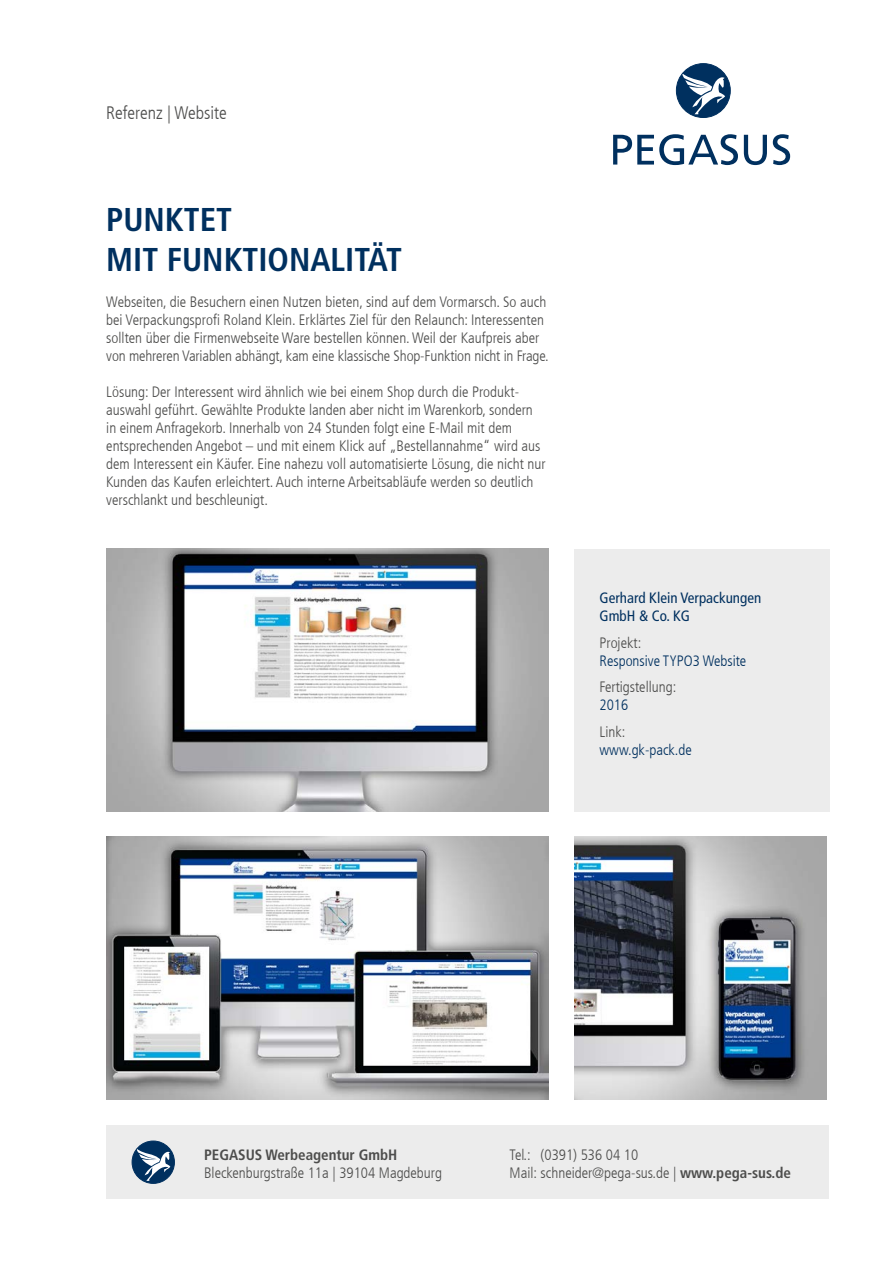
<style>
.page{position:relative;width:893px;height:1263px;background:#fff}
.page>*{position:absolute;margin:0;border:0;box-sizing:border-box;transform-origin:0 0}
.t1{font:700 condensed 33px/39.6px "Frutiger LT Com";color:#00305f}
.t2{font:300 condensed 18px "Frutiger LT Com";color:#4d4d4c}
.t3{font:300 condensed 15px/18px "Frutiger LT Com";color:#4d4d4c}
.t4{font:300 condensed 15px "Frutiger LT Com";color:#00305f}
.t5{font:condensed 15px/18px "Frutiger LT Com";color:#00305f}
.t6{font:700 condensed 15px "Frutiger LT Com";color:#4d4d4c}
.s1{font-weight:700}
</style>
<div class="page">
<div style="left:106px;top:1125px;width:723px;height:73px;background:#ececec"></div>
<svg style="left:613px;top:134px;width:125px;height:31px"></svg>
<svg style="left:744px;top:135px;width:23px;height:30px"></svg>
<svg style="left:773px;top:134px;width:17px;height:31px"></svg>
<div style="left:676px;top:64px;width:54px;height:54px;background:#00305f;border-radius:50%"></div>
<svg style="left:681px;top:72px;width:44px;height:42px"></svg>
<div style="left:676px;top:63px;width:55px;height:55px;border:1px solid #00305f;border-radius:50%"></div>
<div style="left:132px;top:1141px;width:42px;height:42px;background:#00305f;border-radius:50%"></div>
<svg style="left:136px;top:1147px;width:34px;height:34px"></svg>
<div style="left:132px;top:1141px;width:43px;height:43px;border:1px solid #00305f;border-radius:50%"></div>
<div style="left:574px;top:549px;width:255px;height:262px;background:#ececec"></div>
<img style="left:106px;top:549px;width:443px;height:262px">
<img style="left:106px;top:837px;width:443px;height:263px">
<img style="left:574px;top:837px;width:252px;height:263px">
<p class="t2" style="left:106px;top:101px;width:122px">Referenz | Website</p>
<h1 class="t1" style="left:106px;top:200px;width:297px">PUNKTET<br>MIT FUNKTIONALITÄT</h1>
<p class="t3" style="left:106px;top:292px;width:444px">Webseiten, die Besuchern einen Nutzen bieten, sind auf dem Vormarsch. So auch bei Verpackungsprofi Roland Klein. Erklärtes Ziel für den Relaunch: Interessenten sollten über die Firmenwebseite Ware bestellen können. Weil der Kaufpreis aber von mehreren Variablen abhängt, kam eine klassische Shop-Funktion nicht in Frage.</p>
<p class="t3" style="left:106px;top:382px;width:441px">Lösung: Der Interessent wird ähnlich wie bei einem Shop durch die Produkt&shy;auswahl geführt. Gewählte Produkte landen aber nicht im Warenkorb, sondern in einem Anfragekorb. Innerhalb von 24 Stunden folgt eine E-Mail mit dem entsprechenden Angebot – und mit einem Klick auf „Bestellannahme“ wird aus dem Interessent ein Käufer. Eine nahezu voll automatisierte Lösung, die nicht nur Kunden das Kaufen erleichtert. Auch interne Arbeitsabläufe werden so deutlich verschlankt und beschleunigt.</p>
<p class="t5" style="left:600px;top:589px;width:163px">Gerhard Klein Verpackungen<br>GmbH &amp; Co. KG</p>
<p class="t3" style="left:600px;top:633px;width:43px">Projekt:</p>
<p class="t4" style="left:600px;top:651px;width:148px">Responsive TYPO3 Website</p>
<p class="t3" style="left:600px;top:678px;width:78px">Fertigstellung:</p>
<p class="t4" style="left:600px;top:696px;width:30px">2016</p>
<p class="t3" style="left:600px;top:722px;width:27px">Link:</p>
<p class="t4" style="left:600px;top:740px;width:94px">www.gk-pack.de</p>
<p class="t6" style="left:204px;top:1145px;width:195px">PEGASUS Werbeagentur GmbH</p>
<p class="t3" style="left:204px;top:1163px;width:239px">Bleckenburgstraße 11a | 39104 Magdeburg</p>
<p class="t3" style="left:510px;top:1145px;width:283px">Tel.: (0391) 536 04 10<br>Mail: schneider@pega-sus.de | <span class="s1">www.pega-sus.de</span></p>
</div>
